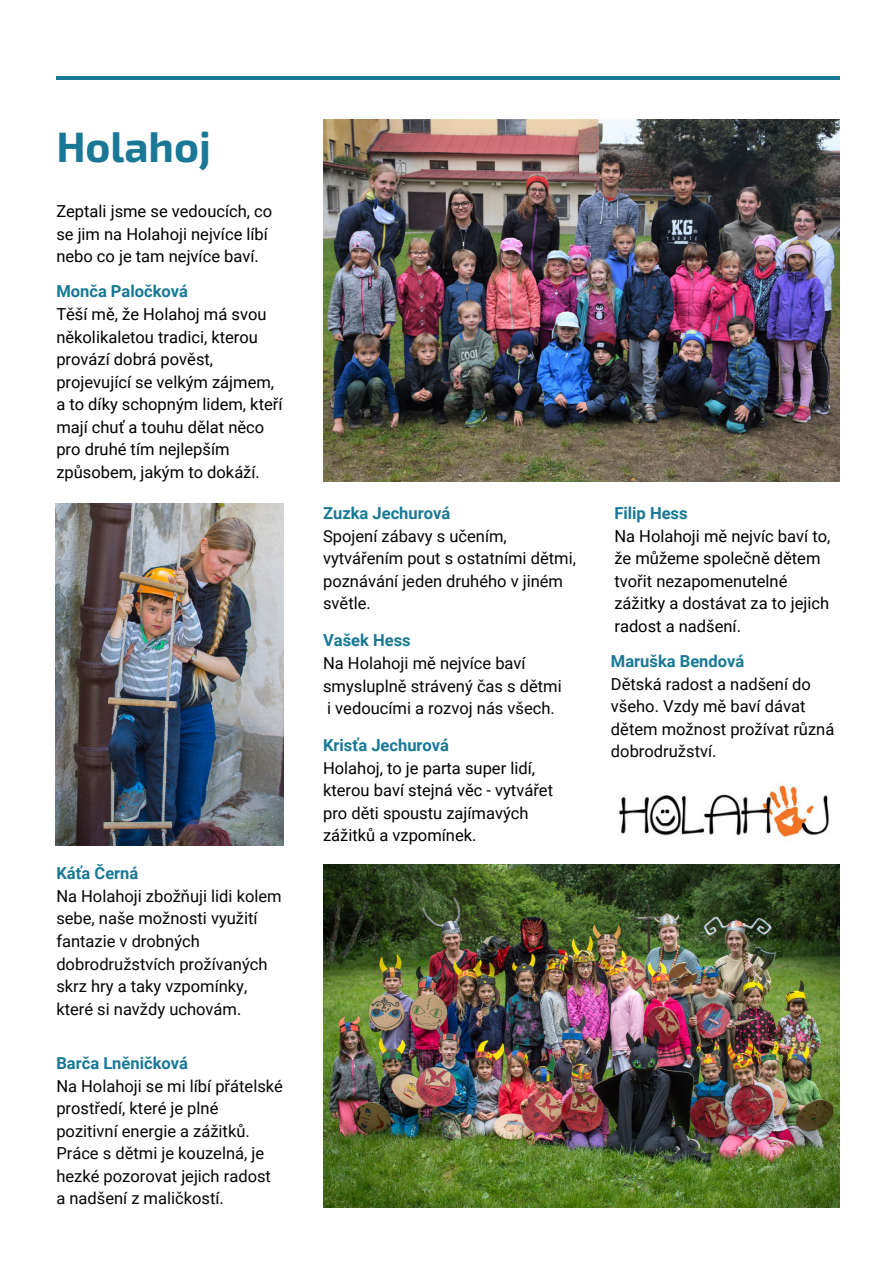
<style>
.page{position:relative;width:894px;height:1264px;background:#fff}
.page>*{position:absolute;margin:0;border:0;box-sizing:border-box;transform-origin:0 0}
.t1{font:700 42.45px "Exo 2";color:#187895}
.t2{font:16.5px/22.5px "Roboto";color:#050505}
.t3{font:16.5px/22.5px "Roboto";color:#000}
.t4{font:700 16.5px "Roboto";color:#187895}
</style>
<div class="page">
<hr style="left:56px;top:76px;width:783px;height:4px;background:#187895">
<img style="left:323px;top:120px;width:516px;height:361px">
<img style="left:323px;top:864px;width:516px;height:343px">
<img style="left:56px;top:504px;width:227px;height:341px">
<img style="left:618px;top:784px;width:211px;height:53px">
<p class="t1" style="left:56px;top:119px;width:156px">Holahoj</p>
<p class="t3" style="left:56px;top:200px;width:217px">Zeptali jsme se vedoucích, co se jim na Holahoji nejvíce líbí nebo co je tam nejvíce baví.</p>
<p class="t4" style="left:56px;top:282px;width:133px">Monča Paločková</p>
<p class="t3" style="left:56px;top:303px;width:227px">Těší mě, že Holahoj má svou několikaletou tradici, kterou provází dobrá pověst, projevující se velkým zájmem, a to díky schopným lidem, kteří mají chuť a touhu dělat něco pro druhé tím nejlepším způsobem, jakým to dokáží.</p>
<p class="t4" style="left:56px;top:864px;width:84px">Káťa Černá</p>
<p class="t2" style="left:56px;top:885px;width:227px">Na Holahoji zbožňuji lidi kolem sebe, naše možnosti využití fantazie v drobných dobrodružstvích prožívaných skrz hry a taky vzpomínky, které si navždy uchovám.</p>
<p class="t4" style="left:56px;top:1053px;width:133px">Barča Lněničková</p>
<p class="t2" style="left:56px;top:1074px;width:228px">Na Holahoji se mi líbí přátelské prostředí, které je plné pozitivní energie a zážitků.<br>Práce s dětmi je kouzelná, je hezké pozorovat jejich radost a nadšení z maličkostí.</p>
<p class="t4" style="left:323px;top:503px;width:129px">Zuzka Jechurová</p>
<p class="t2" style="left:323px;top:524px;width:254px">Spojení zábavy s učením, vytvářením pout s ostatními dětmi, poznávání jeden druhého v jiném světle.</p>
<p class="t4" style="left:614px;top:503px;width:75px">Filip Hess</p>
<p class="t3" style="left:614px;top:524px;width:217px">Na Holahoji mě nejvíc baví to, že můžeme společně dětem tvořit nezapomenutelné zážitky a dostávat za to jejich radost a nadšení.</p>
<p class="t4" style="left:323px;top:631px;width:89px">Vašek Hess</p>
<p class="t2" style="left:323px;top:652px;width:240px">Na Holahoji mě nejvíce baví smysluplně strávený čas s dětmi i vedoucími a rozvoj nás všech.</p>
<p class="t4" style="left:610px;top:651px;width:135px">Maruška Bendová</p>
<p class="t2" style="left:610px;top:672px;width:225px">Dětská radost a nadšení do všeho. Vzdy mě baví dávat dětem možnost prožívat různá dobrodružství.</p>
<p class="t4" style="left:323px;top:736px;width:127px">Krisťa Jechurová</p>
<p class="t3" style="left:323px;top:757px;width:231px">Holahoj, to je parta super lidí, kterou baví stejná věc - vytvářet pro děti spoustu zajímavých zážitků a vzpomínek.</p>
</div>
